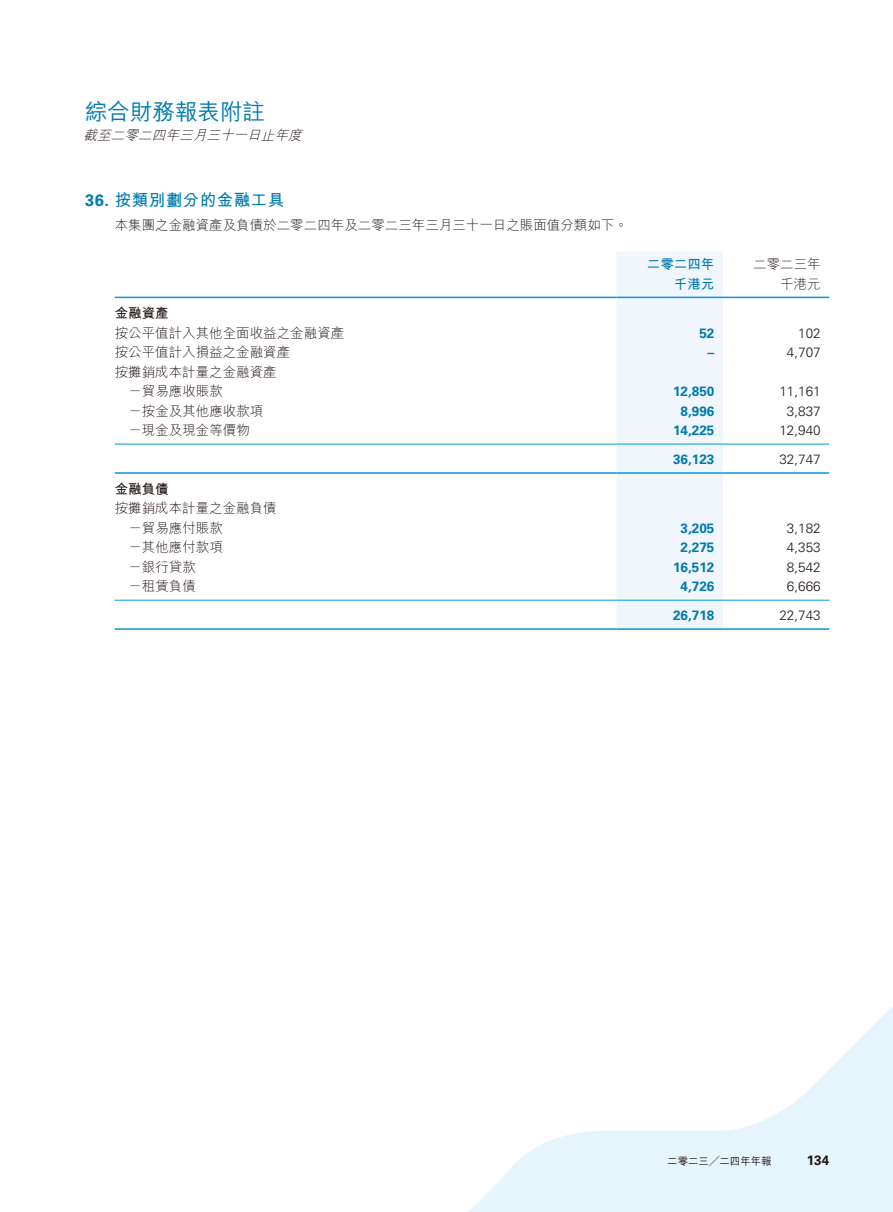
<style>
.page{position:relative;width:893px;height:1212px;background:#fff}
.page>*{position:absolute;margin:0;border:0;box-sizing:border-box;transform-origin:0 0}
.t1{font:500 22.5px "M Hei HK";color:#007bad}
.t2{font:700 16.5px "M Hei HK";letter-spacing:.03em;color:#007bad}
.t3{font:300 13.5px/19.5px "M Hei HK";color:#231916}
.t4{font:300 13.5px "Univers LT Std";color:#231916}
.t5{font:700 13.5px "Univers LT Std";color:#007bad}
.t6{font:italic 300 13.5px "M Hei HK";color:#231916}
.t7{font:700 13.5px "M Hei HK";color:#007bad}
.t8{font:700 13.5px "M Hei HK";color:#231916}
.t9{font:700 13.5px "Univers LT Std";color:#231916}
.t10{font:500 10.5px "M Hei HK";letter-spacing:-.005em;color:#231916}
.s1{font-family:"Univers LT Std"}
</style>
<div class="page">
<svg style="left:468px;top:1006px;width:425px;height:206px"></svg>
<div style="left:617px;top:252px;width:106px;height:376px;background:#f0f6fc"></div>
<hr style="left:115px;top:297px;width:502px;height:1px;background:#009ad9">
<hr style="left:617px;top:297px;width:106px;height:1px;background:#009ad9">
<hr style="left:723px;top:297px;width:106px;height:1px;background:#009ad9">
<hr style="left:115px;top:444px;width:502px;height:1px;background:#009ad9">
<hr style="left:617px;top:444px;width:106px;height:1px;background:#009ad9">
<hr style="left:723px;top:444px;width:106px;height:1px;background:#009ad9">
<hr style="left:115px;top:472px;width:502px;height:2px;background:#009ad9">
<hr style="left:617px;top:472px;width:106px;height:2px;background:#009ad9">
<hr style="left:723px;top:472px;width:106px;height:2px;background:#009ad9">
<hr style="left:115px;top:600px;width:502px;height:1px;background:#009ad9">
<hr style="left:617px;top:600px;width:106px;height:1px;background:#009ad9">
<hr style="left:723px;top:600px;width:106px;height:1px;background:#009ad9">
<hr style="left:115px;top:628px;width:502px;height:2px;background:#009ad9">
<hr style="left:617px;top:628px;width:106px;height:2px;background:#009ad9">
<hr style="left:723px;top:628px;width:106px;height:2px;background:#009ad9">
<h1 class="t1" style="left:85px;top:95px;width:181px">綜合財務報表附註</h1>
<p class="t6" style="left:84px;top:128px;width:223px">截至二零二四年三月三十一日止年度</p>
<p class="t2" style="left:85px;top:188px;width:201px"><span class="s1">36.</span> 按類別劃分的金融工具</p>
<p class="t3" style="left:115px;top:215px;width:514px">本集團之金融資產及負債於二零二四年及二零二三年三月三十一日之賬面值分類如下。</p>
<p class="t8" style="left:115px;top:303px;width:55px">金融資產</p>
<p class="t3" style="left:115px;top:323px;width:231px">按公平值計入其他全面收益之金融資產</p>
<p class="t3" style="left:115px;top:342px;width:177px">按公平值計入損益之金融資產按攤銷成本計量之金融資產</p>
<p class="t3" style="left:128px;top:381px;width:96px">－貿易應收賬款</p>
<p class="t3" style="left:128px;top:401px;width:136px">－按金及其他應收款項</p>
<p class="t3" style="left:128px;top:420px;width:123px">－現金及現金等價物</p>
<p class="t8" style="left:115px;top:479px;width:55px">金融負債</p>
<p class="t3" style="left:115px;top:498px;width:163px">按攤銷成本計量之金融負債</p>
<p class="t3" style="left:128px;top:518px;width:96px">－貿易應付賬款</p>
<p class="t3" style="left:128px;top:537px;width:96px">－其他應付款項</p>
<p class="t3" style="left:128px;top:557px;width:69px">－銀行貸款</p>
<p class="t3" style="left:128px;top:576px;width:69px">－租賃負債</p>
<p class="t7" style="left:647px;top:254px;width:69px">二零二四年</p>
<p class="t7" style="left:674px;top:274px;width:42px">千港元</p>
<p class="t5" style="left:699px;top:325px;width:17px">52</p>
<p class="t5" style="left:708px;top:344px;width:8px">–</p>
<p class="t5" style="left:673px;top:383px;width:43px">12,850</p>
<p class="t5" style="left:681px;top:403px;width:35px">8,996</p>
<p class="t5" style="left:673px;top:422px;width:43px">14,225</p>
<p class="t5" style="left:673px;top:452px;width:43px">36,123</p>
<p class="t5" style="left:681px;top:520px;width:35px">3,205</p>
<p class="t5" style="left:681px;top:539px;width:35px">2,275</p>
<p class="t5" style="left:673px;top:559px;width:43px">16,512</p>
<p class="t5" style="left:681px;top:578px;width:35px">4,726</p>
<p class="t5" style="left:673px;top:608px;width:43px">26,718</p>
<p class="t3" style="left:753px;top:254px;width:69px">二零二三年</p>
<p class="t3" style="left:780px;top:274px;width:42px">千港元</p>
<p class="t4" style="left:798px;top:325px;width:24px">102</p>
<p class="t4" style="left:787px;top:344px;width:35px">4,707</p>
<p class="t4" style="left:779px;top:383px;width:43px">11,161</p>
<p class="t4" style="left:787px;top:403px;width:35px">3,837</p>
<p class="t4" style="left:779px;top:422px;width:43px">12,940</p>
<p class="t4" style="left:779px;top:451px;width:43px">32,747</p>
<p class="t4" style="left:787px;top:520px;width:35px">3,182</p>
<p class="t4" style="left:787px;top:539px;width:35px">4,353</p>
<p class="t4" style="left:787px;top:559px;width:35px">8,542</p>
<p class="t4" style="left:787px;top:578px;width:35px">6,666</p>
<p class="t4" style="left:779px;top:607px;width:43px">22,743</p>
<p class="t10" style="left:667px;top:1153px;width:106px">二零二三╱二四年年報</p>
<p class="t9" style="left:807px;top:1152px;width:24px">134</p>
</div>
